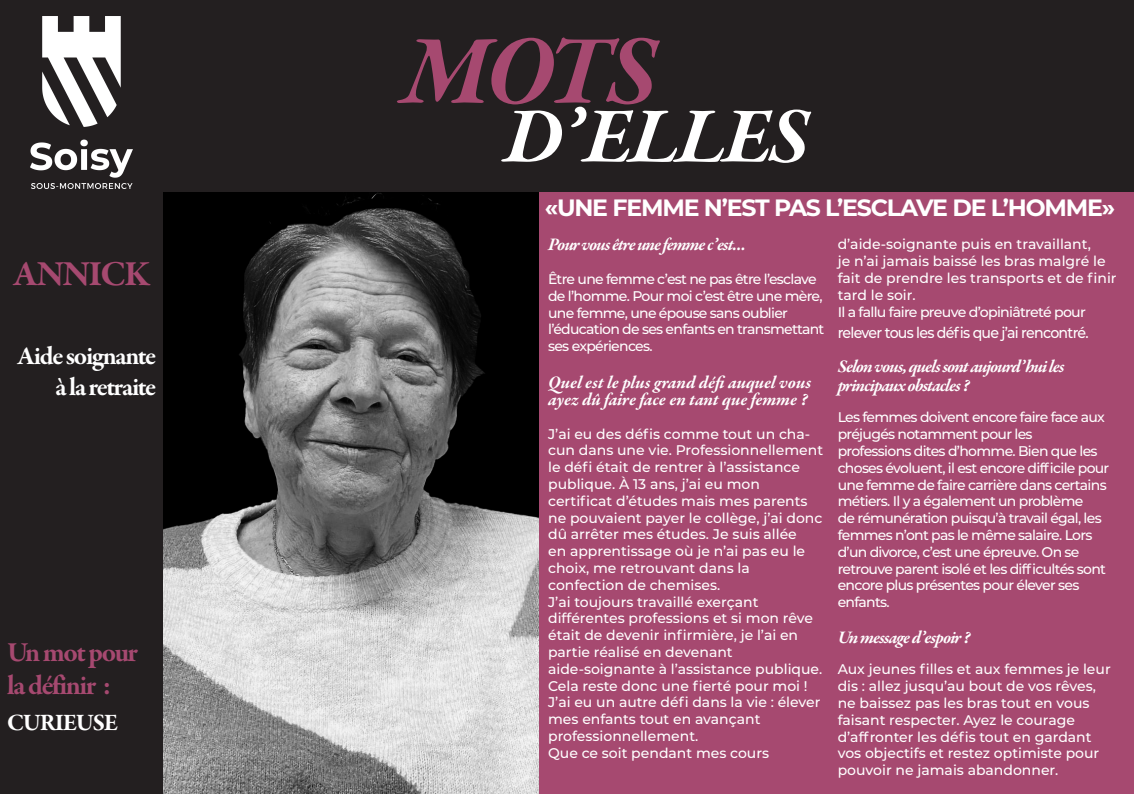
<style>
.page{position:relative;width:1134px;height:794px;background:#fff}
.page>*{position:absolute;margin:0;border:0;box-sizing:border-box;transform-origin:0 0}
.t1{font:700 36px "Garamond Premr Pro";letter-spacing:-.05em;color:#a64970}
.t2{font:700 28px "Garamond Premr Pro";letter-spacing:-.05em;color:#a64970}
.t3{font:700 26px "Garamond Premr Pro";letter-spacing:-.05em;color:#fff}
.t4{font:700 24px "Garamond Premr Pro";letter-spacing:-.055em;color:#fff}
.t5{font:700 23.6px "Montserrat";letter-spacing:-.05em;color:#fff}
.t6{font:italic 700 18px "Garamond Premr Pro";letter-spacing:-.05em;color:#fff}
.t7{font:italic 700 18px/16.8px "Garamond Premr Pro";color:#fff}
.t8{font:500 15.12px "Montserrat";letter-spacing:-.05em;color:#fff;scale:.94 1}
.t9{font:500 14px/16.8px "Montserrat";color:#fff}
.t10{font:500 14px/16.8px "Montserrat";letter-spacing:-.05em;color:#fff}
</style>
<div class="page">
<div style="left:0;top:0;width:163px;height:794px;background:#231f20"></div>
<div style="left:2px;top:0;width:1132px;height:193px;background:#231f20"></div>
<img style="left:30px;top:17px;width:103px;height:171px">
<div style="left:163px;top:193px;width:971px;height:601px;background:#a64970"></div>
<svg style="left:397px;top:37px;width:414px;height:126px"></svg>
<img style="left:163px;top:193px;width:376px;height:601px">
<p class="t1" style="left:14px;top:251px;width:138px">ANNICK</p>
<p class="t3" style="left:18px;top:340px;width:140px">Aide soignante</p>
<p class="t3" style="left:56px;top:371px;width:102px">à la retraite</p>
<p class="t2" style="left:7px;top:634px;width:132px">Un mot pour</p>
<p class="t2" style="left:7px;top:668px;width:106px">la définir :</p>
<p class="t4" style="left:7px;top:707px;width:112px">CURIEUSE</p>
<p class="t5" style="left:545px;top:190px;width:572px">«UNE FEMME N’EST PAS L’ESCLAVE DE L’HOMME»</p>
<p class="t6" style="left:548px;top:234px;width:199px">Pour vous être une femme c’est…</p>
<p class="t10" style="left:548px;top:270px;width:276px">Être une femme c’est ne pas être l’esclave de l’homme. Pour moi c’est être une mère, une femme, une épouse sans oublier</p>
<p class="t10" style="left:548px;top:320px;width:278px">l’éducation de ses enfants en transmettant ses expériences.</p>
<p class="t7" style="left:548px;top:375px;width:264px">Quel est le plus grand défi auquel vous ayez dû faire face en tant que femme ?</p>
<p class="t9" style="left:548px;top:424px;width:276px">J’ai eu des défis comme tout un cha&shy;cun dans une vie. Professionnellement le défi était de rentrer à l’assistance publique. À 13 ans, j’ai eu mon</p>
<p class="t9" style="left:548px;top:492px;width:276px">certificat d’études mais mes parents ne pouvaient payer le collège, j’ai donc dû arrêter mes études. Je suis allée<br>en apprentissage où je n’ai pas eu le choix, me retrouvant dans la</p>
<p class="t9" style="left:548px;top:576px;width:174px">confection de chemises.</p>
<p class="t9" style="left:548px;top:592px;width:212px">J’ai toujours travaillé exerçant</p>
<p class="t9" style="left:548px;top:609px;width:266px">différentes professions et si mon rêve était de devenir infirmière, je l’ai en partie réalisé en devenant</p>
<p class="t9" style="left:548px;top:660px;width:276px">aide-soignante à l’assistance publique.<br>Cela reste donc une fierté pour moi !</p>
<p class="t9" style="left:548px;top:693px;width:274px">J’ai eu un autre défi dans la vie : élever mes enfants tout en avançant</p>
<p class="t9" style="left:548px;top:727px;width:152px">professionnellement.</p>
<p class="t9" style="left:548px;top:744px;width:223px">Que ce soit pendant mes cours</p>
<p class="t9" style="left:838px;top:235px;width:280px">d’aide-soignante puis en travaillant,<br>je n’ai jamais baissé les bras malgré le fait de prendre les transports et de finir tard le soir.</p>
<p class="t10" style="left:838px;top:303px;width:250px">Il a fallu faire preuve d’opiniâtreté pour</p>
<p class="t8" style="left:838px;top:322px;width:269px">relever tous les défis que j’ai rencontré.</p>
<p class="t6" style="left:838px;top:355px;width:228px">Selon vous, quels sont aujourd’hui les</p>
<p class="t6" style="left:838px;top:374px;width:134px">principaux obstacles ?</p>
<p class="t10" style="left:838px;top:408px;width:269px">Les femmes doivent encore faire face aux préjugés notamment pour les</p>
<p class="t10" style="left:838px;top:442px;width:273px">professions dites d’homme. Bien que les choses évoluent, il est encore difficile pour une femme de faire carrière dans certains</p>
<p class="t10" style="left:838px;top:492px;width:265px">métiers. Il y a également un problème de rémunération puisqu’à travail égal, les femmes n’ont pas le même salaire. Lors d’un divorce, c’est une épreuve. On se</p>
<p class="t10" style="left:838px;top:559px;width:270px">retrouve parent isolé et les difficultés sont encore plus présentes pour élever ses</p>
<p class="t10" style="left:838px;top:593px;width:53px">enfants.</p>
<p class="t6" style="left:838px;top:626px;width:134px">Un message d’espoir ?</p>
<p class="t9" style="left:838px;top:660px;width:275px">Aux jeunes filles et aux femmes je leur dis : allez jusqu’au bout de vos rêves, ne baissez pas les bras tout en vous</p>
<p class="t9" style="left:838px;top:711px;width:239px">faisant respecter. Ayez le courage</p>
<p class="t9" style="left:838px;top:727px;width:263px">d’affronter les défis tout en gardant vos objectifs et restez optimiste pour</p>
<p class="t9" style="left:838px;top:761px;width:222px">pouvoir ne jamais abandonner.</p>
</div>
